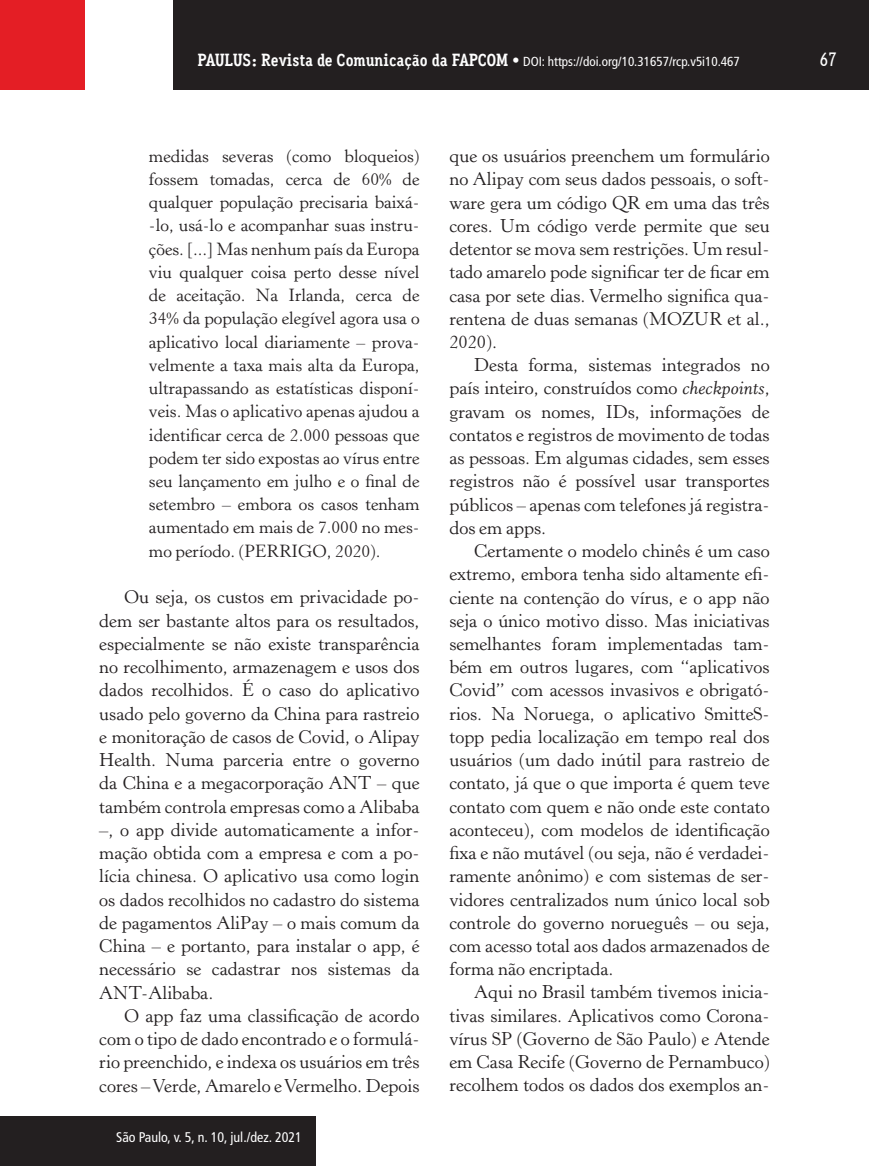
<style>
.page{position:relative;width:869px;height:1166px;background:#fff}
.page>*{position:absolute;margin:0;border:0;box-sizing:border-box;transform-origin:0 0}
.t1{font:500 19.25px "Aaux Office";color:#fff}
.t2{font:18.38px/23.3px "Horley Old Style";color:#231f20;text-align:justify}
.t3{font:17.5px/23.3px "Horley Old Style";color:#231f20;text-align:justify}
.t4{font:condensed 14px "Frutiger LT Std";color:#fff}
.t5{font:condensed 13.12px "Frutiger LT Std";color:#fff}
.s1{font-family:"Aaux Office";font-weight:700;font-stretch:normal;font-size:17.5px}
.s2{font-family:"Aaux Office";font-weight:500;font-stretch:normal;font-size:17.5px}
.s3{font-style:italic}
</style>
<div class="page">
<div style="left:173px;top:0;width:695px;height:89px;background:#231f20"></div>
<div style="left:0;top:0;width:85px;height:90px;background:#e41e25"></div>
<div style="left:1px;top:1116px;width:314px;height:50px;background:#231f20"></div>
<p class="t5" style="left:197px;top:53px;width:543px"><span class="s1">PAULUS: Revista de Comunicação da FAPCOM</span> <span class="s2">•</span> DOI: https://doi.org/10.31657/rcp.v5i10.467</p>
<p class="t1" style="left:819px;top:48px;width:19px">67</p>
<p class="t3" style="left:149px;top:144px;width:272px">medidas severas (como bloqueios) fossem tomadas, cerca de 60% de qualquer população precisaria baixá--lo, usá-lo e acompanhar suas instru&shy;ções. [...] Mas nenhum país da Europa viu qualquer coisa perto desse nível de aceitação. Na Irlanda, cerca de 34% da população elegível agora usa o aplicativo local diariamente – prova&shy;velmente a taxa mais alta da Europa, ultrapassando as estatísticas disponí&shy;veis. Mas o aplicativo apenas ajudou a identificar cerca de 2.000 pessoas que podem ter sido expostas ao vírus entre seu lançamento em julho e o final de setembro – embora os casos tenham aumentado em mais de 7.000 no mes&shy;mo período. (PERRIGO, 2020).</p>
<p class="t2" style="left:99px;top:586px;width:321px;text-indent:25px">Ou seja, os custos em privacidade po&shy;dem ser bastante altos para os resultados, especialmente se não existe transparência no recolhimento, armazenagem e usos dos dados recolhidos. É o caso do aplicativo usado pelo governo da China para rastreio e monitoração de casos de Covid, o Alipay Health. Numa parceria entre o governo da China e a megacorporação ANT – que também controla empresas como a Alibaba –, o app divide automaticamente a infor&shy;mação obtida com a empresa e com a po&shy;lícia chinesa. O aplicativo usa como login os dados recolhidos no cadastro do sistema de pagamentos AliPay – o mais comum da China – e portanto, para instalar o app, é necessário se cadastrar nos sistemas da ANT-Alibaba.</p>
<p class="t2" style="left:99px;top:1004px;width:321px;text-indent:25px">O app faz uma classificação de acordo com o tipo de dado encontrado e o formulá&shy;rio preenchido, e indexa os usuários em três cores – Verde, Amarelo e Vermelho. Depois</p>
<p class="t4" style="left:116px;top:1129px;width:187px">São Paulo, v. 5, n. 10, jul./dez. 2021</p>
<p class="t2" style="left:449px;top:145px;width:321px">que os usuários preenchem um formulário no Alipay com seus dados pessoais, o soft&shy;ware gera um código QR em uma das três cores. Um código verde permite que seu detentor se mova sem restrições. Um resul&shy;tado amarelo pode significar ter de ficar em casa por sete dias. Vermelho significa qua&shy;rentena de duas semanas (MOZUR et al., 2020).</p>
<p class="t2" style="left:449px;top:354px;width:321px;text-indent:25px">Desta forma, sistemas integrados no país inteiro, construídos como <span class="s3">checkpoints</span>, gravam os nomes, IDs, informações de contatos e registros de movimento de todas as pessoas. Em algumas cidades, sem esses registros não é possível usar transportes públicos – apenas com telefones já registra&shy;dos em apps.</p>
<p class="t2" style="left:449px;top:540px;width:321px;text-indent:25px">Certamente o modelo chinês é um caso extremo, embora tenha sido altamente efi&shy;ciente na contenção do vírus, e o app não seja o único motivo disso. Mas iniciativas semelhantes foram implementadas tam&shy;bém em outros lugares, com “aplicativos Covid” com acessos invasivos e obrigató&shy;rios. Na Noruega, o aplicativo SmitteS&shy;topp pedia localização em tempo real dos usuários (um dado inútil para rastreio de contato, já que o que importa é quem teve contato com quem e não onde este contato aconteceu), com modelos de identificação fixa e não mutável (ou seja, não é verdadei&shy;ramente anônimo) e com sistemas de ser&shy;vidores centralizados num único local sob controle do governo norueguês – ou seja, com acesso total aos dados armazenados de forma não encriptada.</p>
<p class="t2" style="left:449px;top:981px;width:321px;text-indent:25px">Aqui no Brasil também tivemos inicia&shy;tivas similares. Aplicativos como Corona&shy;vírus SP (Governo de São Paulo) e Atende em Casa Recife (Governo de Pernambuco) recolhem todos os dados dos exemplos an-</p>
</div>
